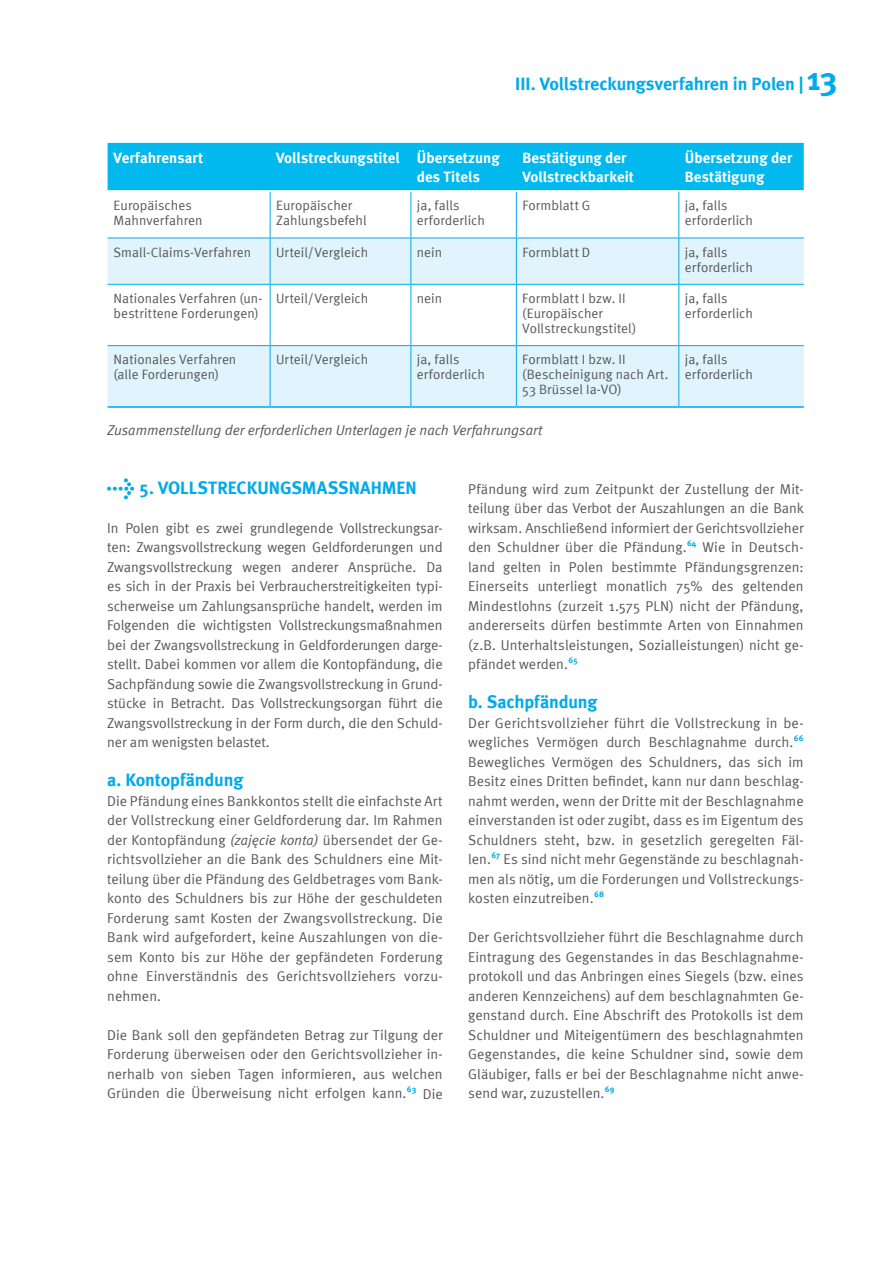
<style>
.page{position:relative;width:893px;height:1263px;background:#fff}
.page>*{position:absolute;margin:0;border:0;box-sizing:border-box;transform-origin:0 0}
.t1{font:700 18px "Meta";letter-spacing:-.005em;color:#00aaeb}
.t2{font:700 15px/19.5px "Meta";letter-spacing:.005em;color:#fff}
.t3{font:14.25px/19.5px "Meta Normal";letter-spacing:.005em;color:#57585a;text-align:justify}
.t4{font:italic 14.25px "Meta Normal";color:#57585a}
.t5{font:13.5px/15px "Meta Normal";letter-spacing:.005em;color:#57585a}
.s1{font-size:33px}
.s2{font-family:"Meta Bold Expert";font-weight:400;font-size:23.25px}
.s3{font-family:"Meta Pro";font-style:italic}
</style>
<div class="page">
<div style="left:108px;top:143px;width:696px;height:47px;background:#01b9ef"></div>
<svg style="left:108px;top:239px;width:696px;height:167px;fill:#e1f3fc"></svg>
<hr style="left:270px;top:192px;width:1px;height:46px;background:#00aaeb">
<hr style="left:410px;top:192px;width:1px;height:46px;background:#00aaeb">
<hr style="left:516px;top:192px;width:1px;height:46px;background:#00aaeb">
<hr style="left:108px;top:238px;width:162px;height:1px;background:#00aaeb">
<hr style="left:270px;top:238px;width:141px;height:1px;background:#00aaeb">
<hr style="left:270px;top:238px;width:1px;height:46px;background:#00aaeb">
<hr style="left:411px;top:238px;width:105px;height:1px;background:#00aaeb">
<hr style="left:410px;top:238px;width:1px;height:46px;background:#00aaeb">
<hr style="left:516px;top:238px;width:163px;height:1px;background:#00aaeb">
<hr style="left:516px;top:238px;width:1px;height:46px;background:#00aaeb">
<hr style="left:679px;top:238px;width:125px;height:1px;background:#00aaeb">
<hr style="left:108px;top:284px;width:162px;height:1px;background:#00aaeb">
<hr style="left:270px;top:284px;width:141px;height:1px;background:#00aaeb">
<hr style="left:270px;top:285px;width:1px;height:60px;background:#00aaeb">
<hr style="left:411px;top:284px;width:105px;height:1px;background:#00aaeb">
<hr style="left:410px;top:285px;width:1px;height:60px;background:#00aaeb">
<hr style="left:516px;top:284px;width:163px;height:1px;background:#00aaeb">
<hr style="left:516px;top:285px;width:1px;height:60px;background:#00aaeb">
<hr style="left:679px;top:284px;width:125px;height:1px;background:#00aaeb">
<hr style="left:108px;top:345px;width:162px;height:1px;background:#00aaeb">
<hr style="left:270px;top:345px;width:141px;height:1px;background:#00aaeb">
<hr style="left:270px;top:346px;width:1px;height:60px;background:#00aaeb">
<hr style="left:411px;top:345px;width:105px;height:1px;background:#00aaeb">
<hr style="left:410px;top:346px;width:1px;height:60px;background:#00aaeb">
<hr style="left:516px;top:345px;width:163px;height:1px;background:#00aaeb">
<hr style="left:516px;top:346px;width:1px;height:60px;background:#00aaeb">
<hr style="left:679px;top:345px;width:125px;height:1px;background:#00aaeb">
<hr style="left:108px;top:406px;width:162px;height:2px;background:#00aaeb">
<hr style="left:270px;top:406px;width:141px;height:2px;background:#00aaeb">
<hr style="left:411px;top:406px;width:105px;height:2px;background:#00aaeb">
<hr style="left:516px;top:406px;width:163px;height:2px;background:#00aaeb">
<hr style="left:679px;top:406px;width:125px;height:2px;background:#00aaeb">
<hr style="left:678px;top:192px;width:1px;height:46px;background:#00aaeb">
<hr style="left:678px;top:238px;width:1px;height:46px;background:#00aaeb">
<hr style="left:678px;top:285px;width:1px;height:60px;background:#00aaeb">
<hr style="left:678px;top:346px;width:1px;height:60px;background:#00aaeb">
<p class="t1" style="left:515px;top:73px;width:324px">III. Vollstreckungsverfahren in Polen | <span class="s1">13</span></p>
<p class="t2" style="left:114px;top:148px;width:91px">Verfahrensart</p>
<p class="t2" style="left:417px;top:148px;width:84px;text-indent:-141px">Vollstreckungstitel Übersetzung des Titels</p>
<p class="t2" style="left:522px;top:148px;width:113px">Bestätigung der<br>Vollstreckbarkeit</p>
<p class="t2" style="left:685px;top:148px;width:109px">Übersetzung der<br>Bestätigung</p>
<p class="t5" style="left:114px;top:198px;width:90px">Europäisches<br>Mahnverfahren</p>
<p class="t5" style="left:276px;top:198px;width:92px">Europäischer<br>Zahlungsbefehl</p>
<p class="t5" style="left:417px;top:198px;width:70px">ja, falls erforderlich</p>
<p class="t5" style="left:522px;top:198px;width:70px">Formblatt G</p>
<p class="t5" style="left:685px;top:198px;width:70px">ja, falls erforderlich</p>
<p class="t5" style="left:114px;top:244px;width:139px">Small-Claims-Verfahren</p>
<p class="t5" style="left:276px;top:244px;width:94px">Urteil/Vergleich</p>
<p class="t5" style="left:417px;top:244px;width:27px">nein</p>
<p class="t5" style="left:522px;top:244px;width:70px">Formblatt D</p>
<p class="t5" style="left:685px;top:244px;width:70px">ja, falls erforderlich</p>
<p class="t5" style="left:114px;top:291px;width:150px">Nationales Verfahren (un&shy;bestrittene Forderungen)</p>
<p class="t5" style="left:276px;top:291px;width:94px">Urteil/Vergleich</p>
<p class="t5" style="left:417px;top:291px;width:27px">nein</p>
<p class="t5" style="left:522px;top:291px;width:116px">Formblatt I bzw. II (Europäischer<br>Vollstreckungstitel)</p>
<p class="t5" style="left:685px;top:291px;width:70px">ja, falls erforderlich</p>
<p class="t5" style="left:114px;top:352px;width:124px">Nationales Verfahren (alle Forderungen)</p>
<p class="t5" style="left:276px;top:352px;width:94px">Urteil/Vergleich</p>
<p class="t5" style="left:417px;top:352px;width:70px">ja, falls erforderlich</p>
<p class="t5" style="left:522px;top:352px;width:148px">Formblatt I bzw. II (Bescheinigung nach Art.<br>53 Brüssel Ia-VO)</p>
<p class="t5" style="left:685px;top:352px;width:70px">ja, falls erforderlich</p>
<p class="t4" style="left:107px;top:422px;width:437px">Zusammenstellung der erforderlichen Unterlagen je nach Verfahrungsart</p>
<p class="t1" style="left:107px;top:477px;width:312px"><span class="s2">l</span> 5. VOLLSTRECKUNGSMASSNAHMEN</p>
<p class="t3" style="left:107px;top:518px;width:337px">In Polen gibt es zwei grundlegende Vollstreckungsar&shy;ten: Zwangsvollstreckung wegen Geldforderungen und Zwangsvollstreckung wegen anderer Ansprüche. Da es sich in der Praxis bei Verbraucherstreitigkeiten typi&shy;scherweise um Zahlungsansprüche handelt, werden im Folgenden die wichtigsten Vollstreckungsmaßnahmen bei der Zwangsvollstreckung in Geldforderungen darge&shy;stellt. Dabei kommen vor allem die Kontopfändung, die Sachpfändung sowie die Zwangsvollstreckung in Grund&shy;stücke in Betracht. Das Vollstreckungsorgan führt die Zwangsvollstreckung in der Form durch, die den Schuld&shy;ner am wenigsten belastet.</p>
<p class="t1" style="left:107px;top:769px;width:138px">a. Kontopfändung</p>
<p class="t3" style="left:107px;top:791px;width:337px">Die Pfändung eines Bankkontos stellt die einfachste Art der Vollstreckung einer Geldforderung dar. Im Rahmen der Kontopfändung <span class="s3">(zajęcie konta)</span> übersendet der Ge&shy;richtsvollzieher an die Bank des Schuldners eine Mit&shy;teilung über die Pfändung des Geldbetrages vom Bank&shy;konto des Schuldners bis zur Höhe der geschuldeten Forderung samt Kosten der Zwangsvollstreckung. Die Bank wird aufgefordert, keine Auszahlungen von die&shy;sem Konto bis zur Höhe der gepfändeten Forderung ohne Einverständnis des Gerichtsvollziehers vorzu&shy;nehmen.</p>
<p class="t3" style="left:107px;top:1025px;width:337px">Die Bank soll den gepfändeten Betrag zur Tilgung der Forderung überweisen oder den Gerichtsvollzieher in&shy;nerhalb von sieben Tagen informieren, aus welchen Gründen die Überweisung nicht erfolgen kann.<sup>63</sup> Die</p>
<p class="t3" style="left:468px;top:479px;width:337px">Pfändung wird zum Zeitpunkt der Zustellung der Mit&shy;teilung über das Verbot der Auszahlungen an die Bank wirksam. Anschließend informiert der Gerichtsvollzieher den Schuldner über die Pfändung.<sup>64</sup> Wie in Deutsch&shy;land gelten in Polen bestimmte Pfändungsgrenzen:<br>Einerseits unterliegt monatlich 75% des geltenden Mindestlohns (zurzeit 1.575 PLN) nicht der Pfändung, andererseits dürfen bestimmte Arten von Einnahmen (z.B. Unterhaltsleistungen, Sozialleistungen) nicht ge&shy;pfändet werden.<sup>65</sup></p>
<p class="t1" style="left:468px;top:691px;width:131px">b. Sachpfändung</p>
<p class="t3" style="left:468px;top:713px;width:337px">Der Gerichtsvollzieher führt die Vollstreckung in be&shy;wegliches Vermögen durch Beschlagnahme durch.<sup>66<br></sup>Bewegliches Vermögen des Schuldners, das sich im Besitz eines Dritten befindet, kann nur dann beschlag&shy;nahmt werden, wenn der Dritte mit der Beschlagnahme einverstanden ist oder zugibt, dass es im Eigentum des Schuldners steht, bzw. in gesetzlich geregelten Fäl&shy;len.<sup>67</sup> Es sind nicht mehr Gegenstände zu beschlagnah&shy;men als nötig, um die Forderungen und Vollstreckungs&shy;kosten einzutreiben.<sup>68</sup></p>
<p class="t3" style="left:468px;top:928px;width:337px">Der Gerichtsvollzieher führt die Beschlagnahme durch Eintragung des Gegenstandes in das Beschlagnahme&shy;protokoll und das Anbringen eines Siegels (bzw. eines anderen Kennzeichens) auf dem beschlagnahmten Ge&shy;genstand durch. Eine Abschrift des Protokolls ist dem Schuldner und Miteigentümern des beschlagnahmten Gegenstandes, die keine Schuldner sind, sowie dem Gläubiger, falls er bei der Beschlagnahme nicht anwe&shy;send war, zuzustellen.<sup>69</sup></p>
</div>
